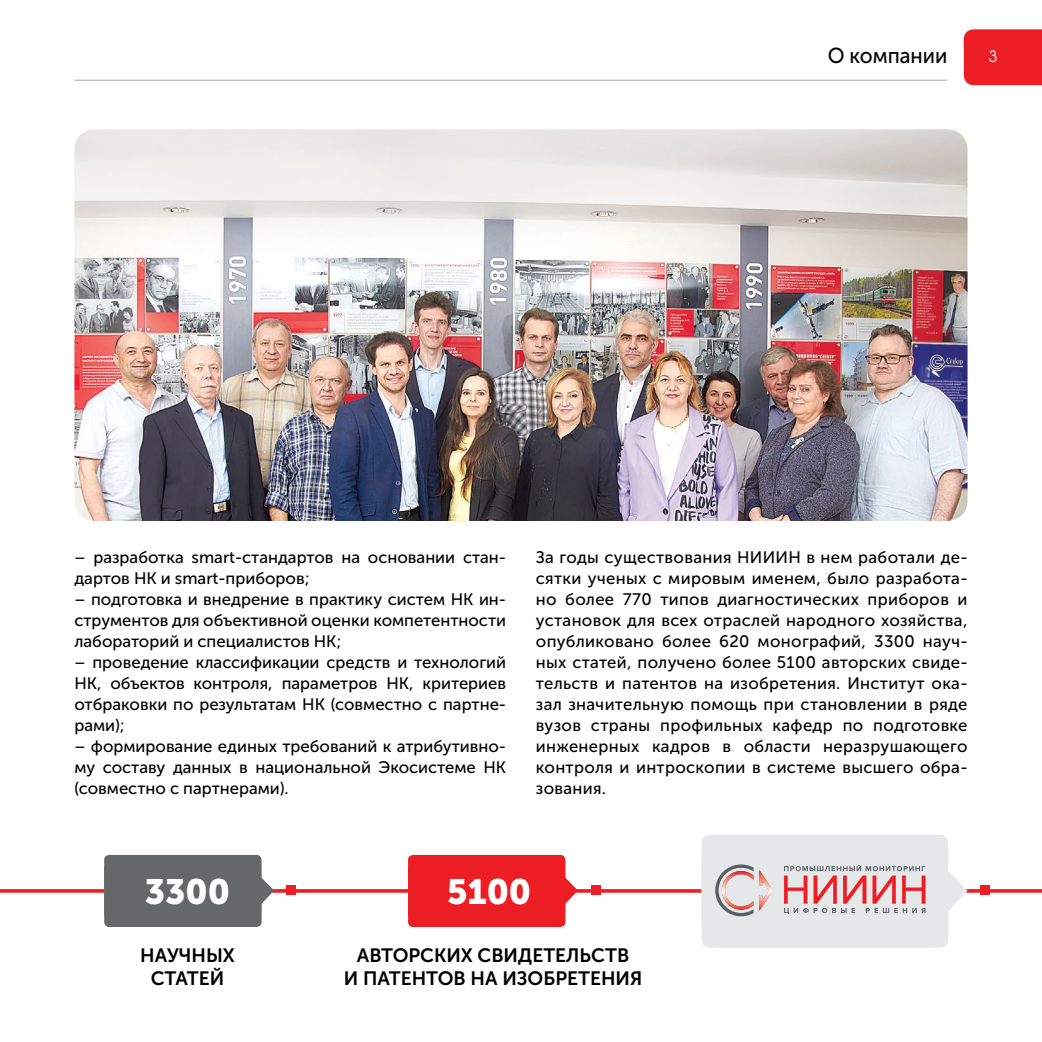
<style>
.page{position:relative;width:1042px;height:1042px;background:#fff}
.page>*{position:absolute;margin:0;border:0;box-sizing:border-box;transform-origin:0 0}
.t1{font:35px "Museo Sans Cyrl 900";color:#fff}
.t2{font:21.7px "Museo Sans Cyrl 500";color:#000;scale:.95 1}
.t3{font:19.25px/23.1px "Museo Sans Cyrl 700";color:#000;text-align:center}
.t4{font:16.62px/21px "Museo Sans Cyrl 500";color:#000;text-align:justify}
.t5{font:15.75px "AG Avalanche C";color:#fff}
</style>
<div class="page">
<hr style="left:74px;top:80px;width:873px;height:1px;background:#a7a9ac">
<div style="left:964px;top:29px;width:78px;height:56px;background:#ed1d24"></div>
<img style="left:74px;top:129px;width:893px;height:392px">
<hr style="left:0;top:889px;width:1042px;height:3px;background:#ed1d24">
<div style="left:286px;top:886px;width:10px;height:9px;background:#ed1d24"></div>
<div style="left:591px;top:886px;width:9px;height:9px;background:#ed1d24"></div>
<div style="left:980px;top:886px;width:10px;height:9px;background:#ed1d24"></div>
<svg style="left:408px;top:855px;width:170px;height:72px"></svg>
<div style="left:408px;top:855px;width:157px;height:72px;background:#ed1d24;border-radius:5px"></div>
<svg style="left:104px;top:855px;width:170px;height:72px"></svg>
<div style="left:104px;top:855px;width:158px;height:72px;background:#656868;border-radius:5px"></div>
<svg style="left:701px;top:836px;width:266px;height:111px;background:#e3d8d9"></svg>
<h2 class="t2" style="left:827px;top:44px;width:128px">О компании</h2>
<p class="t5" style="left:989px;top:46px;width:10px">3</p>
<p class="t4" style="left:74px;top:546px;width:433px">– разработка smart-стандартов на основании стан&shy;дартов НК и smart-приборов;</p>
<p class="t4" style="left:74px;top:588px;width:433px">– подготовка и внедрение в практику систем НК ин&shy;струментов для объективной оценки компетентности лабораторий и специалистов НК;</p>
<p class="t4" style="left:74px;top:651px;width:433px">– проведение классификации средств и технологий НК, объектов контроля, параметров НК, критериев отбраковки по результатам НК (совместно с партне&shy;рами);</p>
<p class="t4" style="left:74px;top:735px;width:433px">– формирование единых требований к атрибутивно&shy;му составу данных в национальной Экосистеме НК (совместно с партнерами).</p>
<p class="t4" style="left:536px;top:546px;width:433px">За годы существования НИИИН в нем работали де&shy;сятки ученых с мировым именем, было разработа&shy;но более 770 типов диагностических приборов и установок для всех отраслей народного хозяйства, опубликовано более 620 монографий, 3300 науч&shy;ных статей, получено более 5100 авторских свиде&shy;тельств и патентов на изобретения. Институт ока&shy;зал значительную помощь при становлении в ряде вузов страны профильных кафедр по подготовке инженерных кадров в области неразрушающего контроля и интроскопии в системе высшего обра&shy;зования.</p>
<p class="t1" style="left:145px;top:871px;width:87px">3300</p>
<p class="t1" style="left:447px;top:871px;width:86px">5100</p>
<p class="t3" style="left:140px;top:943px;width:94px">научных статей</p>
<p class="t3" style="left:357px;top:943px;width:26px">авто</p>
<p class="t3" style="left:408px;top:943px;width:84px">рских свид</p>
<p class="t3" style="left:532px;top:943px;width:72px">етельств</p>
<p class="t3" style="left:344px;top:966px;width:97px">и патентов</p>
<p class="t3" style="left:471px;top:966px;width:173px">на изобретения</p>
</div>
